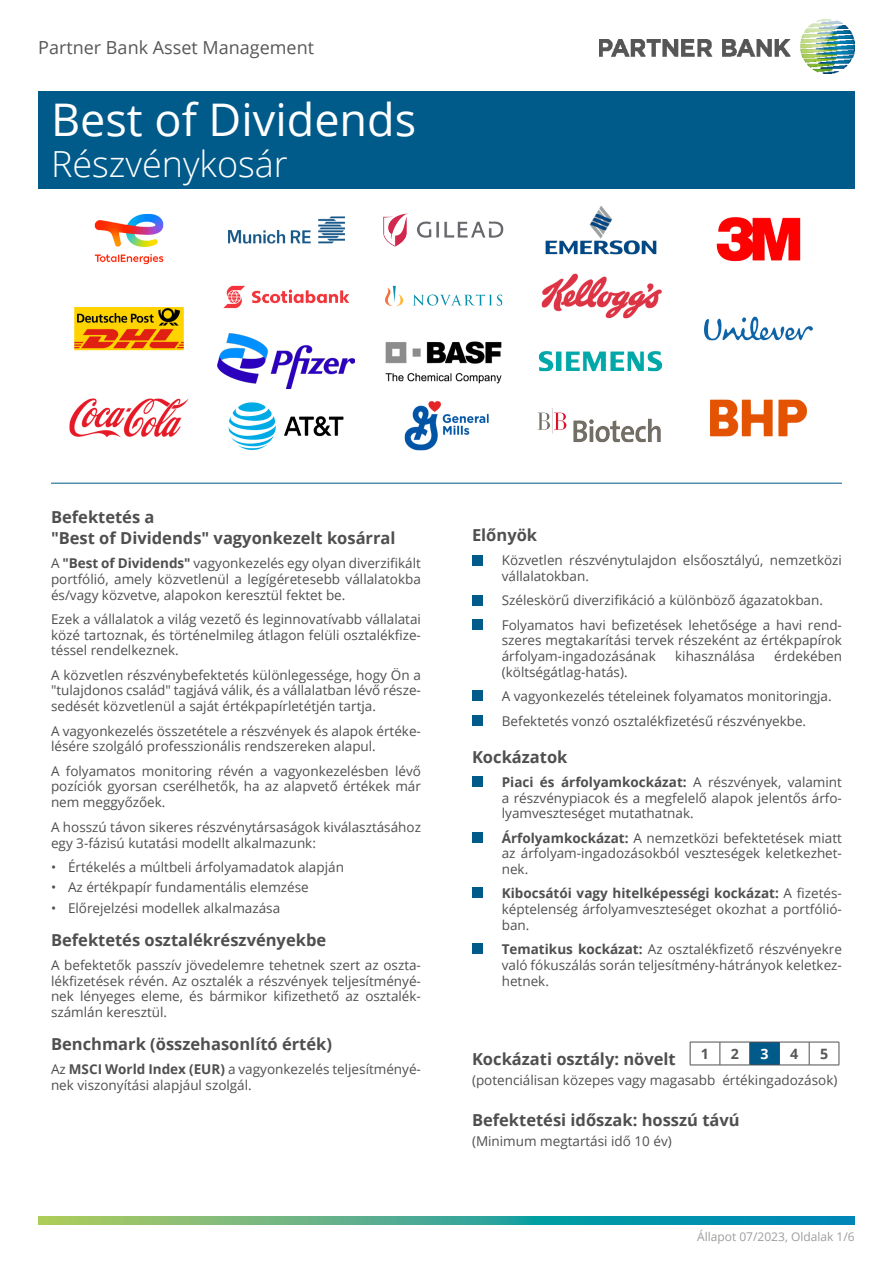
<style>
.page{position:relative;width:893px;height:1263px;background:#fff}
.page>*{position:absolute;margin:0;border:0;box-sizing:border-box;transform-origin:0 0}
.t1{font:45px "Open Sans";color:#fff}
.t2{font:300 36px "Open Sans";color:#fff}
.t3{font:18px "Open Sans";color:#575756}
.t4{font:700 16.5px/21px "Open Sans";color:#504f4f}
.t5{font:700 14.25px "Open Sans";color:#575756}
.t6{font:700 14.25px "Open Sans";color:#fff}
.t7{font:13.5px/15.8px "Open Sans";color:#504f4f;text-align:justify}
.t8{font:12px "Open Sans";color:#9d9d9c}
.s1{font-weight:700}
</style>
<div class="page">
<div style="left:38px;top:91px;width:817px;height:98px;background:#005a8a"></div>
<svg style="left:38px;top:1216px;width:817px;height:9px;background:#42a793"></svg>
<img style="left:600px;top:20px;width:255px;height:54px">
<div style="left:472px;top:555px;width:11px;height:10px;background:#005a8a"></div>
<div style="left:472px;top:595px;width:11px;height:10px;background:#005a8a"></div>
<div style="left:472px;top:619px;width:11px;height:11px;background:#005a8a"></div>
<div style="left:472px;top:691px;width:11px;height:10px;background:#005a8a"></div>
<div style="left:472px;top:715px;width:11px;height:10px;background:#005a8a"></div>
<div style="left:472px;top:776px;width:11px;height:11px;background:#005a8a"></div>
<div style="left:472px;top:832px;width:11px;height:10px;background:#005a8a"></div>
<div style="left:472px;top:888px;width:11px;height:10px;background:#005a8a"></div>
<div style="left:472px;top:943px;width:11px;height:11px;background:#005a8a"></div>
<hr style="left:690px;top:1042px;width:30px;height:1px;background:#504f4f">
<svg style="left:690px;top:1042px;width:1px;height:23px"></svg>
<hr style="left:720px;top:1042px;width:30px;height:1px;background:#504f4f">
<svg style="left:720px;top:1042px;width:1px;height:23px"></svg>
<hr style="left:779px;top:1042px;width:30px;height:1px;background:#504f4f">
<hr style="left:809px;top:1042px;width:30px;height:1px;background:#504f4f">
<svg style="left:809px;top:1042px;width:1px;height:23px"></svg>
<svg style="left:839px;top:1042px;width:1px;height:23px"></svg>
<hr style="left:690px;top:1065px;width:30px;height:1px;background:#504f4f">
<hr style="left:720px;top:1065px;width:30px;height:1px;background:#504f4f">
<svg style="left:749px;top:1042px;width:31px;height:24px"></svg>
<hr style="left:779px;top:1065px;width:30px;height:1px;background:#504f4f">
<hr style="left:809px;top:1065px;width:30px;height:1px;background:#504f4f">
<img style="left:94px;top:213px;width:70px;height:52px">
<img style="left:228px;top:216px;width:117px;height:28px">
<img style="left:223px;top:285px;width:126px;height:24px">
<img style="left:218px;top:333px;width:136px;height:56px">
<img style="left:541px;top:273px;width:121px;height:46px">
<img style="left:545px;top:206px;width:112px;height:49px">
<img style="left:537px;top:408px;width:124px;height:35px">
<img style="left:538px;top:351px;width:125px;height:21px">
<img style="left:228px;top:402px;width:116px;height:48px">
<img style="left:716px;top:217px;width:85px;height:45px">
<img style="left:74px;top:307px;width:110px;height:44px">
<img style="left:704px;top:316px;width:109px;height:25px">
<img style="left:69px;top:398px;width:120px;height:40px">
<img style="left:710px;top:399px;width:97px;height:38px">
<img style="left:383px;top:213px;width:121px;height:34px">
<img style="left:385px;top:285px;width:118px;height:22px">
<img style="left:385px;top:341px;width:117px;height:43px">
<img style="left:404px;top:401px;width:85px;height:50px">
<hr style="left:51px;top:483px;width:791px;height:1px;background:#005a8a">
<h3 class="t3" style="left:38px;top:35px;width:277px">Partner Bank Asset Management</h3>
<h1 class="t1" style="left:51px;top:89px;width:367px">Best of Dividends</h1>
<h2 class="t2" style="left:51px;top:139px;width:238px">Részvénykosár</h2>
<p class="t4" style="left:51px;top:506px;width:346px">Befektetés a<br>"Best of Dividends" vagyonkezelt kosárral</p>
<p class="t7" style="left:51px;top:555px;width:371px">A <span class="s1">"Best of Dividends"</span> vagyonkezelés egy olyan diverzifikált portfólió, amely közvetlenül a legígéretesebb vállalatokba és/vagy közvetve, alapokon keresztül fektet be.</p>
<p class="t7" style="left:51px;top:611px;width:371px">Ezek a vállalatok a világ vezető és leginnovatívabb vállalatai közé tartoznak, és történelmileg átlagon felüli osztalékfize&shy;téssel rendelkeznek.</p>
<p class="t7" style="left:51px;top:667px;width:371px">A közvetlen részvénybefektetés különlegessége, hogy Ön a "tulajdonos család" tagjává válik, és a vállalatban lévő része&shy;sedését közvetlenül a saját értékpapírletétjén tartja.</p>
<p class="t7" style="left:51px;top:722px;width:371px">A vagyonkezelés összetétele a részvények és alapok értéke&shy;lésére szolgáló professzionális rendszereken alapul.</p>
<p class="t7" style="left:51px;top:762px;width:371px">A folyamatos monitoring révén a vagyonkezelésben lévő pozíciók gyorsan cserélhetők, ha az alapvető értékek már nem meggyőzőek.</p>
<p class="t7" style="left:51px;top:818px;width:371px;line-height:16.2px">A hosszú távon sikeres részvénytársaságok kiválasztásához egy 3-fázisú kutatási modellt alkalmazunk:</p>
<p class="t7" style="left:51px;top:859px;width:294px">• Értékelés a múltbeli árfolyamadatok alapján</p>
<p class="t7" style="left:51px;top:879px;width:259px">• Az értékpapír fundamentális elemzése</p>
<p class="t7" style="left:51px;top:900px;width:231px">• Előrejelzési modellek alkalmazása</p>
<p class="t4" style="left:51px;top:929px;width:277px">Befektetés osztalékrészvényekbe</p>
<p class="t7" style="left:51px;top:957px;width:371px">A befektetők passzív jövedelemre tehetnek szert az oszta&shy;lékfizetések révén. Az osztalék a részvények teljesítményé&shy;nek lényeges eleme, és bármikor kifizethető az osztalék&shy;számlán keresztül.</p>
<p class="t4" style="left:51px;top:1033px;width:282px">Benchmark (összehasonlító érték)</p>
<p class="t7" style="left:51px;top:1061px;width:371px">Az <span class="s1">MSCI World Index (EUR)</span> a vagyonkezelés teljesítményé&shy;nek viszonyítási alapjául szolgál.</p>
<p class="t4" style="left:472px;top:524px;width:67px">Előnyök</p>
<p class="t7" style="left:502px;top:552px;width:342px">Közvetlen részvénytulajdon elsőosztályú, nemzetközi vállalatokban.</p>
<p class="t7" style="left:502px;top:588px;width:342px;line-height:24.3px">Széleskörű diverzifikáció a különböző ágazatokban.<br>Folyamatos havi befizetések lehetősége a havi rend-</p>
<p class="t7" style="left:502px;top:632px;width:342px">szeres megtakarítási tervek részeként az értékpapírok árfolyam-ingadozásának</p>
<p class="t7" style="left:675px;top:648px;width:81px">kihasználása</p>
<p class="t7" style="left:774px;top:648px;width:69px">érdekében</p>
<p class="t7" style="left:502px;top:660px;width:331px;line-height:24.3px;text-align:left">(költségátlag-hatás).<br>A vagyonkezelés tételeinek folyamatos monitoringja.<br>Befektetés vonzó osztalékfizetésű részvényekbe.</p>
<p class="t4" style="left:472px;top:746px;width:97px">Kockázatok</p>
<p class="t7" style="left:502px;top:774px;width:342px"><span class="s1">Piaci és árfolyamkockázat:</span> A részvények, valamint a részvénypiacok és a megfelelő alapok jelentős árfo&shy;lyamveszteséget mutathatnak.</p>
<p class="t7" style="left:502px;top:829px;width:342px"><span class="s1">Árfolyamkockázat:</span> A nemzetközi befektetések miatt az árfolyam-ingadozásokból veszteségek keletkezhet&shy;nek.</p>
<p class="t7" style="left:502px;top:885px;width:342px"><span class="s1">Kibocsátói vagy hitelképességi kockázat:</span> A fizetés&shy;képtelenség árfolyamveszteséget okozhat a portfólió&shy;ban.</p>
<p class="t7" style="left:502px;top:941px;width:342px"><span class="s1">Tematikus kockázat:</span> Az osztalékfizető részvényekre való fókuszálás során teljesítmény-hátrányok keletkez&shy;hetnek.</p>
<p class="t5" style="left:701px;top:1044px;width:10px">1</p>
<p class="t5" style="left:731px;top:1044px;width:10px">2</p>
<p class="t6" style="left:760px;top:1044px;width:10px">3</p>
<p class="t5" style="left:790px;top:1044px;width:10px">4</p>
<p class="t5" style="left:820px;top:1044px;width:10px">5</p>
<p class="t4" style="left:472px;top:1048px;width:205px">Kockázati osztály: növelt</p>
<p class="t7" style="left:472px;top:1072px;width:367px">(potenciálisan közepes vagy magasabb értékingadozások)</p>
<p class="t4" style="left:472px;top:1109px;width:269px">Befektetési időszak: hosszú távú</p>
<p class="t7" style="left:472px;top:1133px;width:201px">(Minimum megtartási idő 10 év)</p>
<p class="t8" style="left:697px;top:1229px;width:159px">Állapot 07/2023, Oldalak 1/6</p>
</div>
